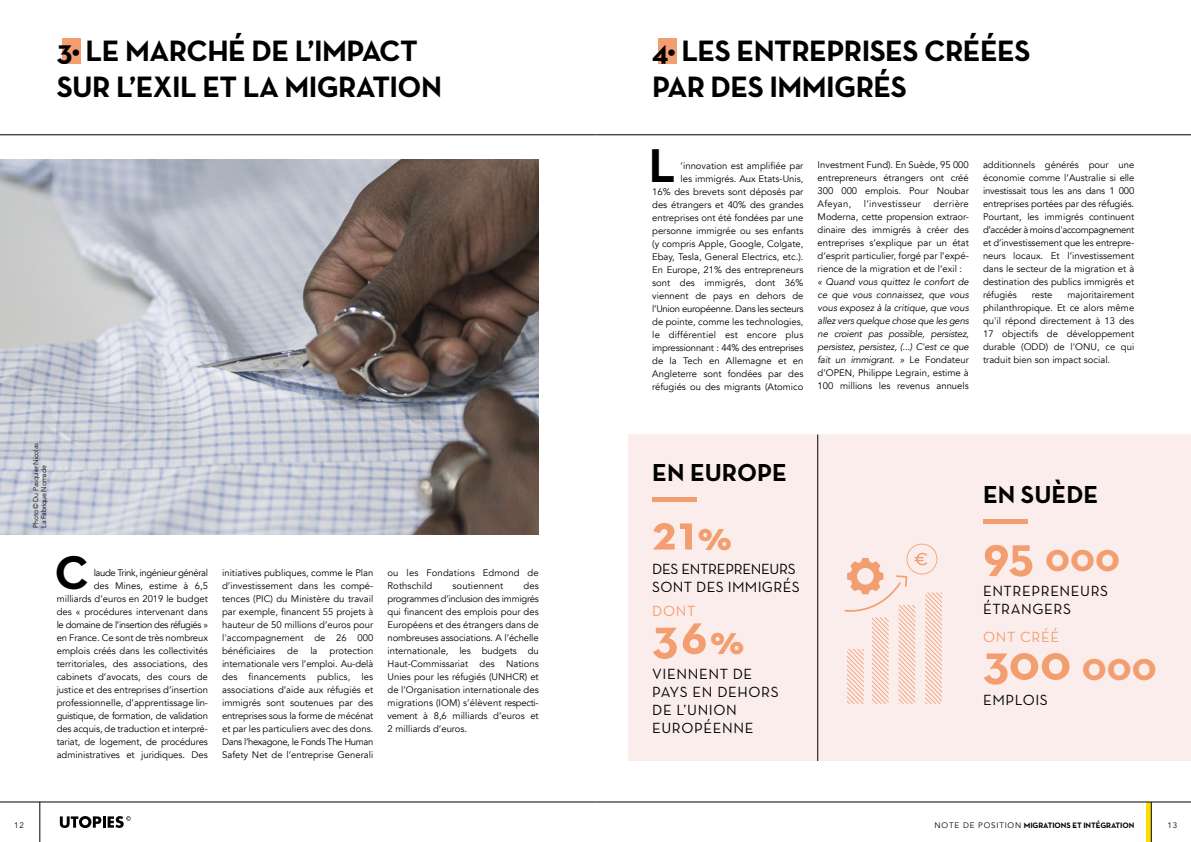
<style>
.page{position:relative;width:1191px;height:842px;background:#fff}
.page>*{position:absolute;margin:0;border:0;box-sizing:border-box;transform-origin:0 0}
.t1{font:700 50px/104.3px "Neutra Text";letter-spacing:.025em;color:#f39e70}
.t2{font:700 48.2px "Neutra Text";color:#000}
.t3{font:700 40px "Neutra Text";color:#f39e70}
.t4{font:700 30px/36px "Neutra Text";letter-spacing:-.02em;color:#000}
.t5{font:700 25px "Neutra Text";color:#000}
.t6{font:15px/18px "Neutra Text";letter-spacing:.04em;color:#000}
.t7{font:15px/18px "Neutra Text";letter-spacing:-.02em;color:#000}
.t8{font:15px "Neutra Text";letter-spacing:.04em;color:#f39e70}
.t9{font:9.5px/13px "Avenir";color:#000;text-align:justify}
.t10{font:italic 9.5px/13px "Avenir";letter-spacing:-.02em;color:#000;text-align:justify}
.t11{font:9.5px "Avenir";letter-spacing:.03em;color:#000}
.t12{font:700 8px "Neutra Text";letter-spacing:-.01em;color:#000}
.t13{font:8px "Avenir";color:#000}
.t14{font:300 7px/8px "Avenir";letter-spacing:-.03em;color:#000}
.s1{font-style:normal}
.s2{font-size:40px}
.s3{font-size:50px}
.s4{font-family:"Avenir";font-weight:400}
</style>
<div class="page">
<div style="left:1146px;top:802px;width:5px;height:40px;background:#fd0"></div>
<svg style="left:60px;top:816px;width:71px;height:12px"></svg>
<hr style="left:0;top:802px;width:595px;height:1px;background:#000">
<hr style="left:40px;top:802px;width:1px;height:40px;background:#000">
<hr style="left:595px;top:802px;width:596px;height:1px;background:#000">
<hr style="left:1151px;top:802px;width:1px;height:40px;background:#000">
<hr style="left:0;top:135px;width:595px;height:1px;background:#000">
<div style="left:63px;top:38px;width:18px;height:26px;background:#f39e70"></div>
<img style="left:0;top:159px;width:539px;height:375px">
<hr style="left:595px;top:135px;width:596px;height:1px;background:#000">
<div style="left:658px;top:38px;width:19px;height:26px;background:#f39e70"></div>
<div style="left:628px;top:435px;width:563px;height:326px;background:#faedeb"></div>
<div style="left:652px;top:497px;width:44px;height:5px;background:#f39e70"></div>
<div style="left:983px;top:519px;width:44px;height:5px;background:#f39e70"></div>
<hr style="left:817px;top:435px;width:1px;height:326px;background:#000">
<svg style="left:844px;top:544px;width:98px;height:160px"></svg>
<h3 class="t4" style="left:57px;top:32px;width:387px">3• LE MARCHÉ DE L’IMPACT<br>SUR L’EXIL ET LA MIGRATION</h3>
<p class="t14" style="left:32px;top:528px;width:86px;rotate:-90deg">Photo © Du Pasquier Nicolas<br>La Fabrique Nomade</p>
<h2 class="t2" style="left:54px;top:543px;width:36px">C</h2>
<p class="t9" style="left:57px;top:567px;width:153px;text-align:right">laude Trink, ingénieur général<br>des Mines, estime à 6,5 milliards d’euros en 2019 le budget des « procédures intervenant dans le domaine de l’insertion des réfugiés » en France. Ce sont de très nombreux emplois créés dans les collectivités territoriales, des associations, des cabinets d’avocats, des cours de justice et des entreprises d’insertion professionnelle, d’apprentissage lin&shy;guistique, de formation, de validation des acquis, de traduction et interpré&shy;tariat, de logement, de procédures administratives et juridiques. Des</p>
<p class="t9" style="left:222px;top:567px;width:153px">initiatives publiques, comme le Plan d’investissement dans les compé&shy;tences (PIC) du Ministère du travail par exemple, financent 55 projets à hauteur de 50 millions d’euros pour l'accompagnement de 26 000 bénéficiaires</p>
<p class="t9" style="left:287px;top:645px;width:13px">de</p>
<p class="t9" style="left:310px;top:645px;width:9px">la</p>
<p class="t9" style="left:222px;top:645px;width:153px;text-indent:107px">protection internationale vers l’emploi. Au-delà des financements publics, les associations d’aide aux réfugiés et immigrés sont soutenues par des entreprises sous la forme de mécénat et par les particuliers avec des dons.<br>Dans l’hexagone, le Fonds The Human Safety Net de l’entreprise Generali</p>
<p class="t9" style="left:387px;top:567px;width:153px">ou les Fondations Edmond de<br>Rothschild</p>
<p class="t9" style="left:387px;top:580px;width:153px;text-indent:136px">des programmes d’inclusion des immigrés qui financent des emplois pour des Européens et des étrangers dans de nombreuses associations. A l’échelle internationale, les budgets du Haut-Commissariat des Nations Unies pour les réfugiés (UNHCR) et de l’Organisation internationale des migrations (IOM) s’élèvent respecti&shy;vement à 8,6 milliards d’euros et 2 milliards d’euros.</p>
<p class="t9" style="left:452px;top:580px;width:52px">soutiennent</p>
<h3 class="t4" style="left:652px;top:32px;width:380px">4• LES ENTREPRISES CRÉÉES<br>PAR DES IMMIGRÉS</h3>
<h2 class="t2" style="left:649px;top:135px;width:29px">L</h2>
<p class="t9" style="left:652px;top:159px;width:153px;text-align:right">’innovation est amplifiée par<br>les immigrés. Aux Etats-Unis,<br>16% des brevets sont déposés par des étrangers et 40% des grandes entreprises ont été fondées par une personne immigrée ou ses enfants (y compris Apple, Google, Colgate, Ebay, Tesla, General Electrics, etc.).<br>En Europe, 21% des entrepreneurs sont des immigrés, dont 36% viennent de pays en dehors de l’Union européenne. Dans les secteurs de pointe, comme les technologies, le différentiel est encore plus impressionnant : 44% des entreprises de la Tech en Allemagne et en Angleterre sont fondées par des réfugiés ou des migrants (Atomico</p>
<p class="t9" style="left:817px;top:159px;width:153px">Investment Fund). En Suède, 95 000 entrepreneurs étrangers ont créé 300 000 emplois. Pour Noubar Afeyan,</p>
<p class="t9" style="left:817px;top:198px;width:153px;text-indent:116px">derrière Moderna, cette propension extraor&shy;dinaire des immigrés à créer des entreprises s’explique par un état d’esprit particulier, forgé par l’expé&shy;rience de la migration et de l’exil :</p>
<p class="t10" style="left:817px;top:276px;width:153px">« Quand vous quittez le confort de ce que vous connaissez, que vous vous exposez à la critique, que vous allez vers quelque chose que les gens ne croient pas possible, persistez, persistez, persistez, (...) C'est ce que fait un immigrant. » <span class="s1">Le Fondateur d’OPEN, Philippe Legrain, estime à 100 millions les revenus annuels</span></p>
<p class="t11" style="left:864px;top:199px;width:59px">l’investisseur</p>
<p class="t9" style="left:983px;top:159px;width:153px">additionnels générés pour une économie comme l’Australie si elle investissait tous les ans dans 1 000 entreprises portées par des réfugiés.<br>Pourtant, les immigrés continuent d’accéder à moins d'accompagnement et d’investissement que les entrepre&shy;neurs locaux. Et l’investissement dans le secteur de la migration et à destination des publics immigrés et réfugiés</p>
<p class="t9" style="left:983px;top:289px;width:153px;text-indent:84px">majoritairement philanthropique. Et ce alors même qu'il répond directement à 13 des 17 objectifs de développement durable (ODD) de l'ONU, ce qui traduit bien son impact social.</p>
<p class="t9" style="left:1031px;top:289px;width:22px">reste</p>
<h3 class="t5" style="left:652px;top:457px;width:136px">EN EUROPE</h3>
<h1 class="t1" style="left:652px;top:479px;width:93px">21<span class="s2">%<br></span>36<span class="s2">%</span></h1>
<h3 class="t7" style="left:652px;top:559px;width:149px">DES ENTREPRENEURS<br>SONT DES IMMIGRÉS</h3>
<h3 class="t8" style="left:652px;top:602px;width:45px">DONT</h3>
<h3 class="t6" style="left:652px;top:665px;width:128px">VIENNENT DE<br>PAYS EN DEHORS<br>DE L’UNION<br>EUROPÉENNE</h3>
<h3 class="t5" style="left:983px;top:479px;width:117px">EN SUÈDE</h3>
<h3 class="t3" style="left:983px;top:533px;width:138px"><span class="s3">95</span> 000</h3>
<h3 class="t6" style="left:983px;top:581px;width:127px">ENTREPRENEURS<br>ÉTRANGERS</h3>
<h3 class="t8" style="left:983px;top:628px;width:78px">ONT CRÉÉ</h3>
<h1 class="t1" style="left:983px;top:609px;width:175px">300 <span class="s2">000</span></h1>
<h3 class="t6" style="left:983px;top:691px;width:66px">EMPLOIS</h3>
<p class="t13" style="left:14px;top:820px;width:11px">12</p>
<p class="t12" style="left:934px;top:820px;width:201px"><span class="s4">NOTE DE POSITION</span> MIGRATIONS ET INTÉGRATION</p>
<p class="t13" style="left:1167px;top:820px;width:11px">13</p>
</div>
